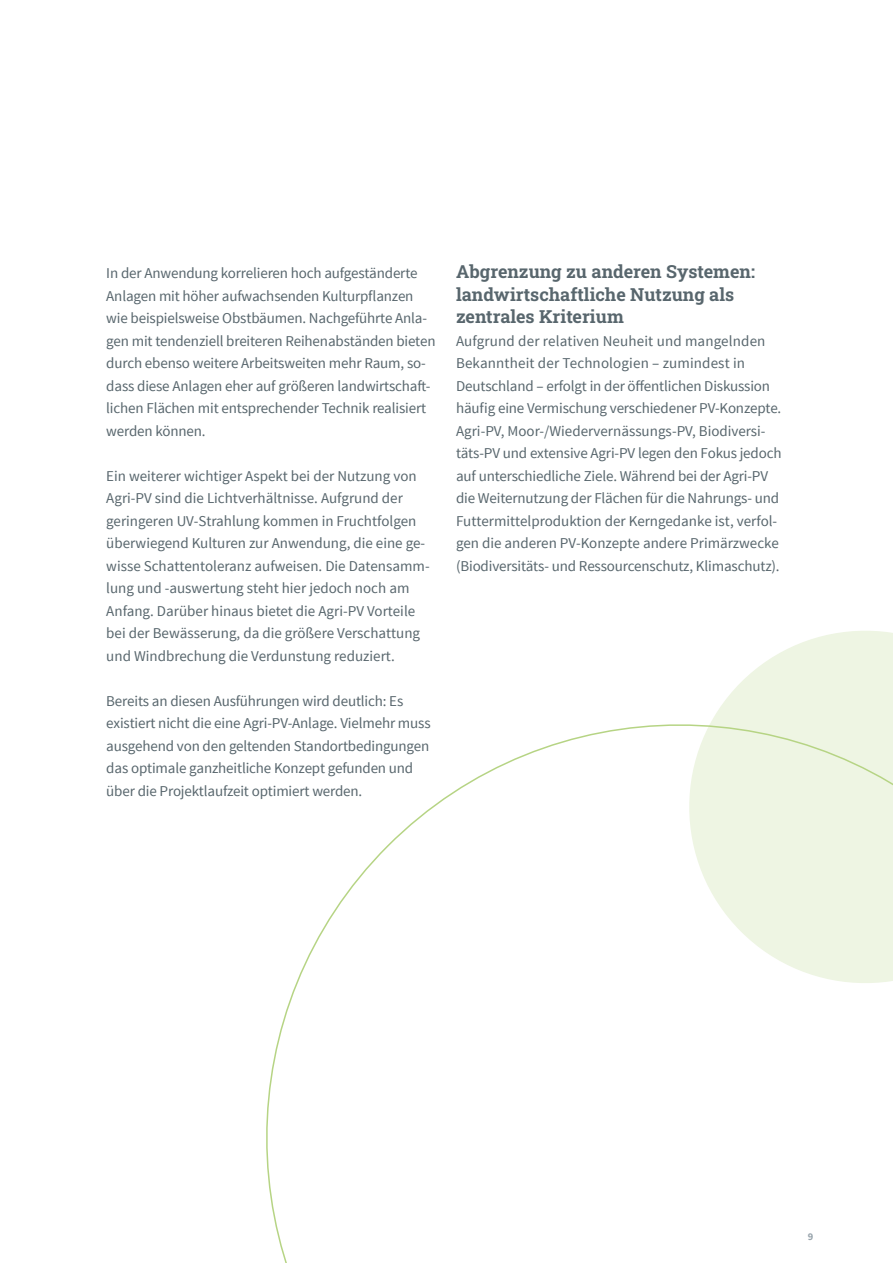
<style>
.page{position:relative;width:893px;height:1263px;background:#fff}
.page>*{position:absolute;margin:0;border:0;box-sizing:border-box;transform-origin:0 0}
.t1{font:700 18px/22.5px "Roboto Slab";color:#58666d}
.t2{font:15px/22.5px "Source Sans Pro";letter-spacing:-.01em;color:#58666d}
.t3{font:700 10.5px "Source Sans Pro";color:#99a5ad}
</style>
<div class="page">
<svg style="left:741px;top:631px;width:152px;height:52px;fill:#eef5e3"></svg>
<svg style="left:266px;top:683px;width:627px;height:580px"></svg>
<p class="t2" style="left:106px;top:262px;width:331px">In der Anwendung korrelieren hoch aufgeständerte Anlagen mit höher aufwachsenden Kulturpflanzen wie beispielsweise Obstbäumen. Nachgeführte Anla&shy;gen mit tendenziell breiteren Reihenabständen bieten durch ebenso weitere Arbeitsweiten mehr Raum, so&shy;dass diese Anlagen eher auf größeren landwirtschaft&shy;lichen Flächen mit entsprechender Technik realisiert werden können.</p>
<p class="t2" style="left:106px;top:465px;width:325px">Ein weiterer wichtiger Aspekt bei der Nutzung von Agri-PV sind die Lichtverhältnisse. Aufgrund der geringeren UV-Strahlung kommen in Fruchtfolgen überwiegend Kulturen zur Anwendung, die eine ge&shy;wisse Schattentoleranz aufweisen. Die Datensamm&shy;lung und -auswertung steht hier jedoch noch am Anfang. Darüber hinaus bietet die Agri-PV Vorteile bei der Bewässerung, da die größere Verschattung und Windbrechung die Verdunstung reduziert.</p>
<p class="t2" style="left:106px;top:690px;width:326px">Bereits an diesen Ausführungen wird deutlich: Es existiert nicht die eine Agri-PV-Anlage. Vielmehr muss ausgehend von den geltenden Standortbedingungen das optimale ganzheitliche Konzept gefunden und über die Projektlaufzeit optimiert werden.</p>
<p class="t1" style="left:456px;top:260px;width:300px">Abgrenzung zu anderen Systemen: landwirtschaftliche Nutzung als zentrales Kriterium</p>
<p class="t2" style="left:456px;top:330px;width:327px">Aufgrund der relativen Neuheit und mangelnden Bekanntheit der Technologien – zumindest in Deutschland – erfolgt in der öffentlichen Diskussion häufig eine Vermischung verschiedener PV-Konzepte.<br>Agri-PV, Moor-/Wiedervernässungs-PV, Biodiversi&shy;täts-PV und extensive Agri-PV legen den Fokus jedoch auf unterschiedliche Ziele. Während bei der Agri-PV die Weiternutzung der Flächen für die Nahrungs- und Futtermittelproduktion der Kerngedanke ist, verfol&shy;gen die anderen PV-Konzepte andere Primärzwecke (Biodiversitäts- und Ressourcenschutz, Klimaschutz).</p>
<p class="t3" style="left:808px;top:1229px;width:7px">9</p>
</div>
